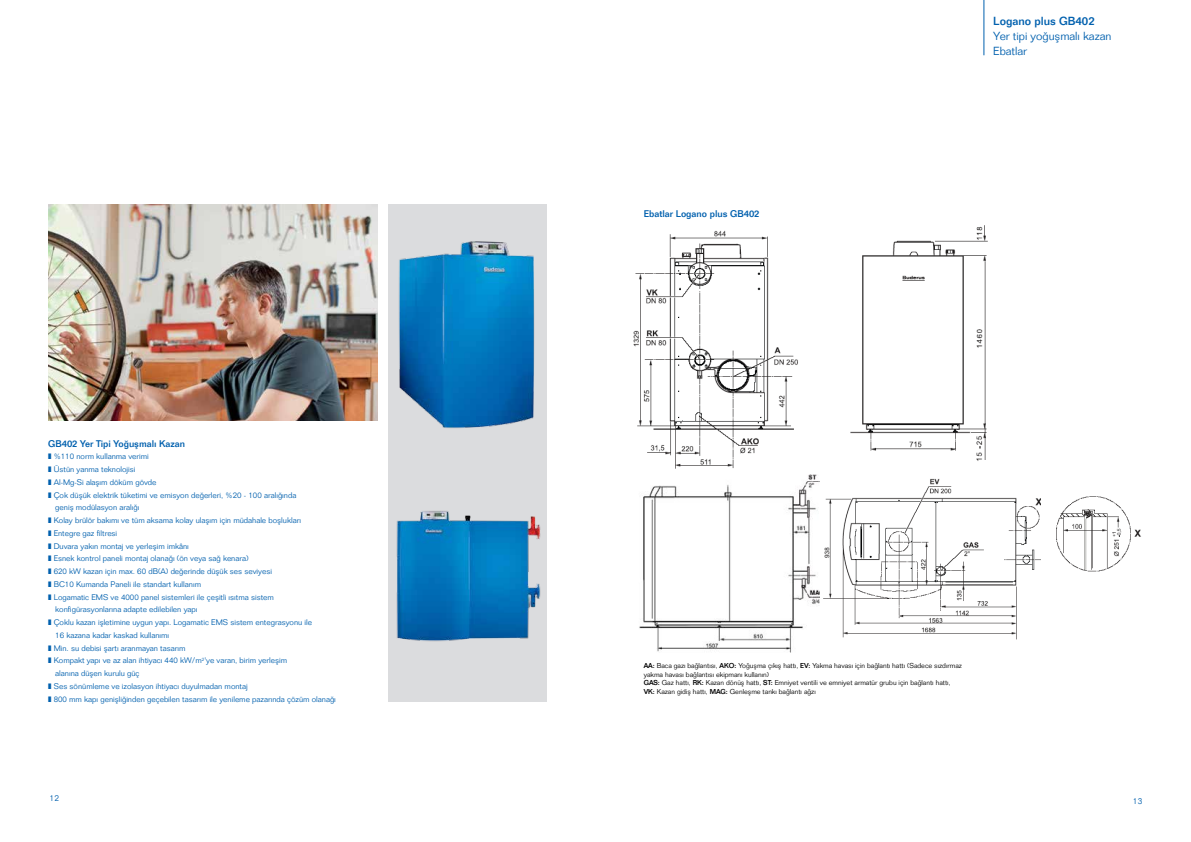
<style>
.page{position:relative;width:1191px;height:842px;background:#fff}
.page>*{position:absolute;margin:0;border:0;box-sizing:border-box;transform-origin:0 0}
.t1{font:300 11.5px/15px "Folio Std";color:#0060ae}
.t2{font:500 11.5px "Folio Std";color:#0060ae}
.t3{font:500 9.5px "Folio Std";color:#0060ae}
.t4{font:300 8.5px "Folio Std";color:#0060ae}
.t5{font:300 8px/12.8px "Folio Std";color:#0060ae}
.t6{font:300 7px/8.4px "Folio Std";color:#000}
.s1{font-weight:500}
</style>
<div class="page">
<div style="left:388px;top:205px;width:159px;height:497px;background:#dbdcde"></div>
<hr style="left:983px;top:0;width:1px;height:55px;background:#0060ae">
<img style="left:399px;top:241px;width:136px;height:187px">
<img style="left:396px;top:511px;width:145px;height:131px">
<img style="left:48px;top:204px;width:329px;height:217px">
<img style="left:633px;top:230px;width:165px;height:239px">
<img style="left:639px;top:475px;width:181px;height:178px">
<img style="left:850px;top:225px;width:138px;height:236px">
<img style="left:823px;top:478px;width:217px;height:162px">
<img style="left:1056px;top:496px;width:85px;height:76px">
<p class="t3" style="left:48px;top:437px;width:138px">GB402 Yer Tipi Yoğuşmalı Kazan</p>
<p class="t5" style="left:54px;top:450px;width:284px">%110 norm kullanma verimi<br>Üstün yanma teknolojisi<br>Al-Mg-Si alaşım döküm gövde<br>Çok düşük elektrik tüketimi ve emisyon değerleri, %20 - 100 aralığında<br>geniş modülasyon aralığı<br>Kolay brülör bakımı ve tüm aksama kolay ulaşım için müdahale boşlukları<br>Entegre gaz filtresi<br>Duvara yakın montaj ve yerleşim imkânı<br>Esnek kontrol paneli montaj olanağı (ön veya sağ kenara)<br>620 kW kazan için max. 60 dB(A) değerinde düşük ses seviyesi<br>BC10 Kumanda Paneli ile standart kullanım<br>Logamatic EMS ve 4000 panel sistemleri ile çeşitli ısıtma sistem konfigürasyonlarına adapte edilebilen yapı<br>Çoklu kazan işletimine uygun yapı. Logamatic EMS sistem entegrasyonu ile<br>16 kazana kadar kaskad kullanımı<br>Min. su debisi şartı aranmayan tasarım<br>Kompakt yapı ve az alan ihtiyacı 440 kW/m<sup>2</sup>'ye varan, birim yerleşim<br>alanına düşen kurulu güç<br>Ses sönümleme ve izolasyon ihtiyacı duyulmadan montaj<br>800 mm kapı genişliğinden geçebilen tasarım ile yenileme pazarında çözüm olanağı</p>
<p class="t4" style="left:50px;top:793px;width:11px">12</p>
<p class="t3" style="left:643px;top:208px;width:117px">Ebatlar Logano plus GB402</p>
<h1 class="t2" style="left:993px;top:14px;width:103px">Logano plus GB402</h1>
<h1 class="t1" style="left:993px;top:29px;width:120px">Yer tipi yoğuşmalı kazan<br>Ebatlar</h1>
<p class="t6" style="left:643px;top:662px;width:320px"><span class="s1">AA:</span> Baca gazı bağlantısı, <span class="s1">AKO:</span> Yoğuşma çıkış hattı, <span class="s1">EV:</span> Yakma havası için bağlantı hattı (Sadece sızdırmaz yakma havası bağlantısı ekipmanı kullanın)<br><span class="s1">GAS:</span> Gaz hattı, <span class="s1">RK:</span> Kazan dönüş hattı, <span class="s1">ST:</span> Emniyet ventili ve emniyet armatür grubu için bağlantı hattı, <span class="s1">VK:</span> Kazan gidiş hattı, <span class="s1">MAG:</span> Genleşme tankı bağlantı ağzı</p>
<p class="t4" style="left:1133px;top:795px;width:11px">13</p>
</div>
